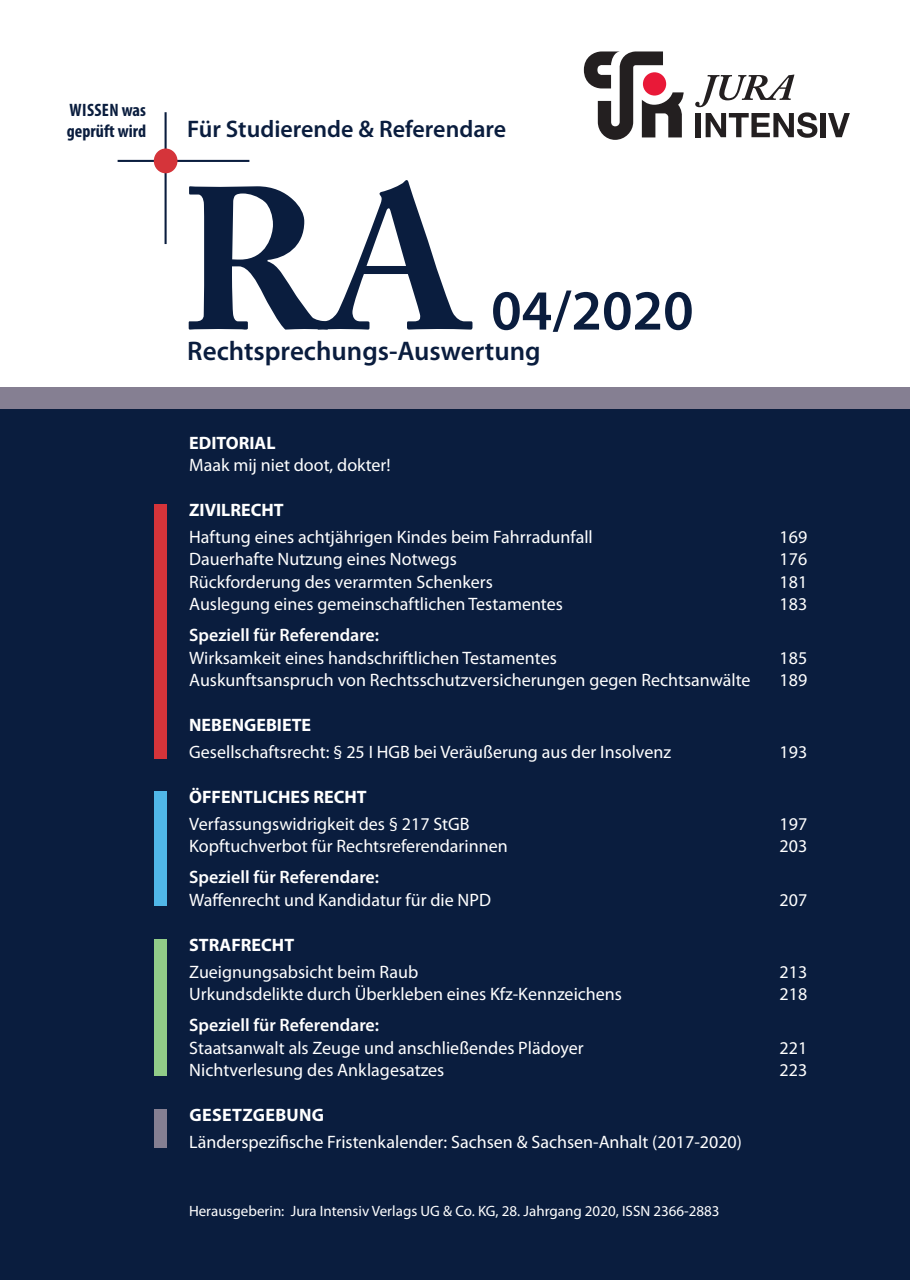
<style>
.page{position:relative;width:910px;height:1280px;background:#fff}
.page>*{position:absolute;margin:0;border:0;box-sizing:border-box;transform-origin:0 0}
.t1{font:700 200.7px "Adobe Caslon Pro";color:#0a1d3e}
.t2{font:600 57px "Myriad Pro";color:#0a1d3e}
.t3{font:600 27px "Myriad Pro";color:#0a1d3e}
.t4{font:600 24px "Myriad Pro";color:#0a1d3e}
.t5{font:18px "Myriad Pro";color:#fff}
.t6{font:600 18px "Myriad Pro";color:#fff}
.t7{font:700 18px "Myriad Pro";color:#fff}
.t8{font:700 condensed 18px/21.6px "Myriad Pro";color:#0a1d3e}
.t9{font:700 18px "Myriad Pro";letter-spacing:.02em;color:#fff}
.t10{font:15px "Myriad Pro";color:#fff}
</style>
<div class="page">
<div style="left:0;top:400px;width:910px;height:880px;background:#0a1d3e"></div>
<div style="left:0;top:387px;width:910px;height:22px;background:#857f92"></div>
<div style="left:154px;top:504px;width:13px;height:254px;background:#d5343a"></div>
<div style="left:154px;top:791px;width:13px;height:115px;background:#50b7e8"></div>
<div style="left:154px;top:939px;width:13px;height:137px;background:#91cc88"></div>
<hr style="left:165px;top:112px;width:2px;height:132px;background:#0a1d3e">
<hr style="left:118px;top:160px;width:131px;height:2px;background:#0a1d3e">
<div style="left:154px;top:148px;width:23px;height:25px;background:#d5343a;border-radius:50%"></div>
<div style="left:154px;top:1109px;width:13px;height:38px;background:#857f92"></div>
<svg style="left:584px;top:51px;width:100px;height:89px"></svg>
<svg style="left:695px;top:75px;width:122px;height:63px"></svg>
<div style="left:821px;top:113px;width:5px;height:24px;background:#231f20"></div>
<svg style="left:828px;top:113px;width:22px;height:24px"></svg>
<p class="t8" style="left:67px;top:98px;width:81px">WISSEN was geprüft wird</p>
<h3 class="t4" style="left:187px;top:114px;width:320px">Für Studierende &amp; Referendare</h3>
<h1 class="t1" style="left:179px;top:142px;width:293px">RA</h1>
<h2 class="t2" style="left:491px;top:274px;width:204px">04/2020</h2>
<h3 class="t3" style="left:187px;top:333px;width:355px">Rechtsprechungs-Auswertung</h3>
<p class="t7" style="left:189px;top:431px;width:88px">EDITORIAL</p>
<p class="t5" style="left:189px;top:454px;width:203px">Maak mij niet doot, dokter!</p>
<p class="t7" style="left:189px;top:498px;width:96px">ZIVILRECHT</p>
<p class="t5" style="left:189px;top:526px;width:405px">Haftung eines achtjährigen Kindes beim Fahrradunfall</p>
<p class="t5" style="left:780px;top:526px;width:29px">169</p>
<p class="t5" style="left:189px;top:548px;width:269px">Dauerhafte Nutzung eines Notwegs</p>
<p class="t5" style="left:780px;top:548px;width:29px">176</p>
<p class="t5" style="left:189px;top:571px;width:305px">Rückforderung des verarmten Schenkers</p>
<p class="t5" style="left:780px;top:571px;width:29px">181</p>
<p class="t5" style="left:189px;top:593px;width:375px">Auslegung eines gemeinschaftlichen Testamentes</p>
<p class="t5" style="left:780px;top:593px;width:29px">183</p>
<p class="t6" style="left:189px;top:624px;width:191px">Speziell für Referendare:</p>
<p class="t5" style="left:189px;top:647px;width:369px">Wirksamkeit eines handschriftlichen Testamentes</p>
<p class="t5" style="left:780px;top:647px;width:29px">185</p>
<p class="t5" style="left:189px;top:669px;width:563px">Auskunftsanspruch von Rechtsschutzversicherungen gegen Rechtsanwälte</p>
<p class="t5" style="left:780px;top:669px;width:29px">189</p>
<p class="t7" style="left:189px;top:713px;width:124px">NEBENGEBIETE</p>
<p class="t5" style="left:189px;top:741px;width:483px">Gesellschaftsrecht: § 25 I HGB bei Veräußerung aus der Insolvenz</p>
<p class="t5" style="left:780px;top:741px;width:29px">193</p>
<p class="t7" style="left:189px;top:785px;width:179px">ÖFFENTLICHES RECHT</p>
<p class="t5" style="left:189px;top:813px;width:282px">Verfassungswidrigkeit des § 217 StGB</p>
<p class="t5" style="left:780px;top:813px;width:29px">197</p>
<p class="t5" style="left:189px;top:835px;width:320px">Kopftuchverbot für Rechtsreferendarinnen</p>
<p class="t5" style="left:780px;top:835px;width:29px">203</p>
<p class="t6" style="left:189px;top:866px;width:191px">Speziell für Referendare:</p>
<p class="t5" style="left:189px;top:889px;width:303px">Waffenrecht und Kandidatur für die NPD</p>
<p class="t5" style="left:780px;top:889px;width:29px">207</p>
<p class="t7" style="left:189px;top:933px;width:106px">STRAFRECHT</p>
<p class="t5" style="left:189px;top:960px;width:231px">Zueignungsabsicht beim Raub</p>
<p class="t5" style="left:780px;top:960px;width:29px">213</p>
<p class="t5" style="left:189px;top:983px;width:434px">Urkundsdelikte durch Überkleben eines Kfz-Kennzeichens</p>
<p class="t5" style="left:780px;top:983px;width:29px">218</p>
<p class="t6" style="left:189px;top:1013px;width:191px">Speziell für Referendare:</p>
<p class="t5" style="left:189px;top:1036px;width:396px">Staatsanwalt als Zeuge und anschließendes Plädoyer</p>
<p class="t5" style="left:780px;top:1036px;width:29px">221</p>
<p class="t5" style="left:189px;top:1059px;width:257px">Nichtverlesung des Anklagesatzes</p>
<p class="t5" style="left:780px;top:1059px;width:29px">223</p>
<p class="t9" style="left:189px;top:1103px;width:136px">GESETZGEBUNG</p>
<p class="t5" style="left:189px;top:1131px;width:554px">Länderspezifische Fristenkalender: Sachsen &amp; Sachsen-Anhalt (2017-2020)</p>
<p class="t10" style="left:189px;top:1201px;width:532px">Herausgeberin: Jura Intensiv Verlags UG &amp; Co. KG, 28. Jahrgang 2020, ISSN 2366-2883</p>
</div>
